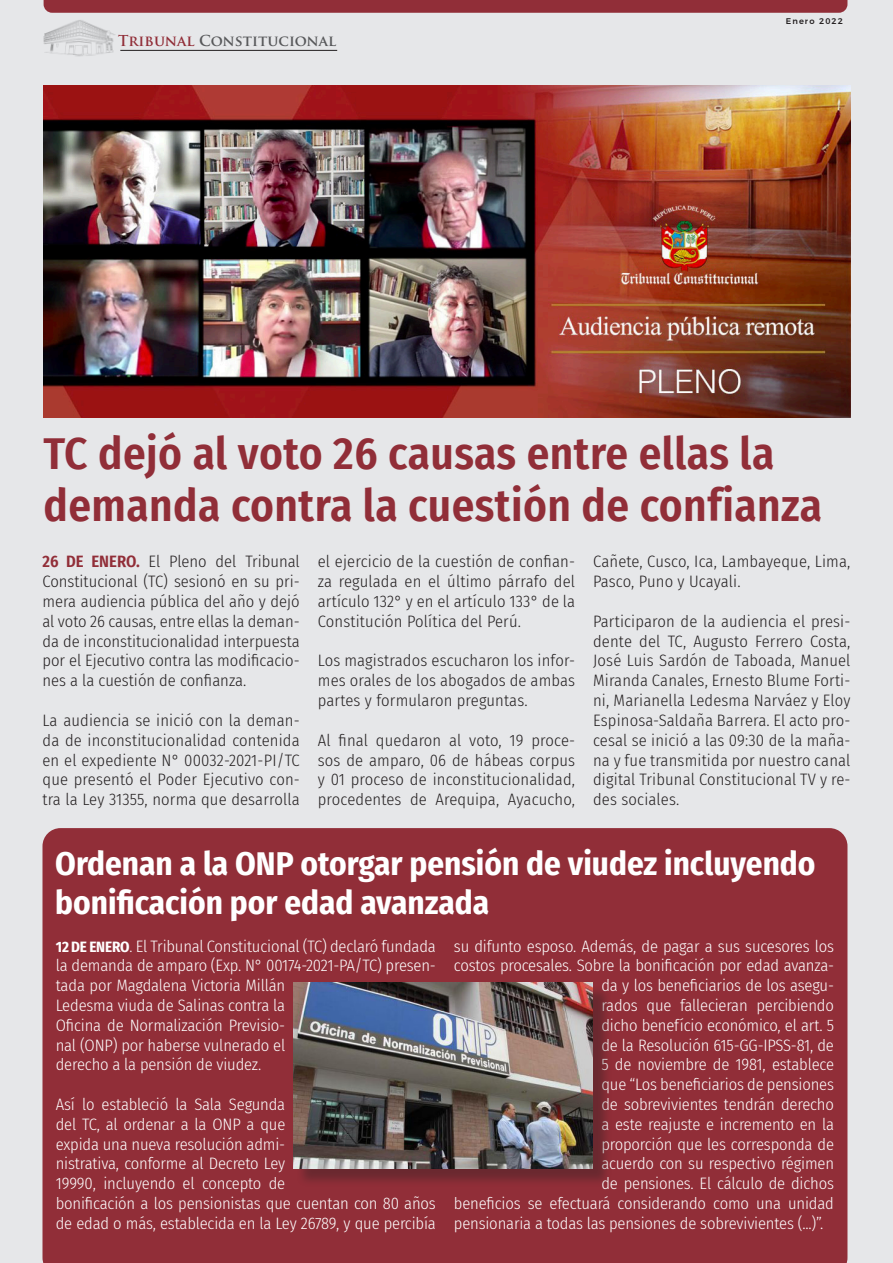
<style>
.page{position:relative;width:893px;height:1263px;background:#e6e7e9}
.page>*{position:absolute;margin:0;border:0;box-sizing:border-box;transform-origin:0 0}
.t1{font:600 45px/52.5px "Fira Sans Condensed";letter-spacing:.01em;color:#912e38}
.t2{font:700 33px/39.6px "Fira Sans Condensed";color:#fff}
.t3{font:300 16.5px/19.8px "Fira Sans Condensed";letter-spacing:.01em;color:#231f20;text-align:justify}
.t4{font:300 16.5px/19.8px "Fira Sans Condensed";letter-spacing:-.01em;color:#fff}
.t5{font:700 14.7px "Trajan Pro";color:#57585a}
.t6{font:500 8.25px "Montserrat";letter-spacing:.13em;color:#231f20}
.s1{color:#912e38}
.s2{font-weight:600;color:#912e38}
.s3{font-weight:700;font-size:15px}
.s4{font-family:"Montserrat";font-size:15px}
</style>
<div class="page">
<img style="left:44px;top:85px;width:806px;height:332px">
<div style="left:43px;top:828px;width:804px;height:435px;background:#912e38"></div>
<div style="left:296px;top:985px;width:315px;height:203px;background:#231f20;opacity:.35"></div>
<img style="left:294px;top:983px;width:299px;height:186px">
<svg style="left:44px;top:0;width:803px;height:13px;background:#92313b"></svg>
<img style="left:43px;top:20px;width:72px;height:36px">
<hr style="left:120px;top:50px;width:217px;height:1px;background:#231f20">
<p class="t5" style="left:118px;top:31px;width:220px"><span class="s1">Tribunal</span> Constitucional</p>
<p class="t6" style="left:786px;top:15px;width:58px">Enero 2022</p>
<p class="t1" style="left:44px;top:424px;width:780px">TC dejó al voto 26 causas entre ellas la demanda contra la cuestión de confianza</p>
<p class="t3" style="left:43px;top:552px;width:259px"><span class="s2">26 DE ENERO.</span> El Pleno del Tribunal Constitucional (TC) sesionó en su pri&shy;mera audiencia pública del año y dejó al voto 26 causas, entre ellas la deman&shy;da de inconstitucionalidad interpuesta por el Ejecutivo contra las modificacio&shy;nes a la cuestión de confianza.</p>
<p class="t3" style="left:43px;top:710px;width:259px">La audiencia se inició con la deman&shy;da de inconstitucionalidad contenida en el expediente N° 00032-2021-PI/TC que presentó el Poder Ejecutivo con&shy;tra la Ley 31355, norma que desarrolla</p>
<p class="t3" style="left:318px;top:552px;width:259px">el ejercicio de la cuestión de confian&shy;za regulada en el último párrafo del artículo 132° y en el artículo 133° de la Constitución Política del Perú.</p>
<p class="t3" style="left:318px;top:651px;width:259px">Los magistrados escucharon los infor&shy;mes orales de los abogados de ambas partes y formularon preguntas.</p>
<p class="t3" style="left:318px;top:730px;width:259px">Al final quedaron al voto, 19 proce&shy;sos de amparo, 06 de hábeas corpus y 01 proceso de inconstitucionalidad, procedentes de Arequipa, Ayacucho,</p>
<p class="t3" style="left:593px;top:552px;width:259px">Cañete, Cusco, Ica, Lambayeque, Lima,<br>Pasco, Puno y Ucayali.</p>
<p class="t3" style="left:593px;top:611px;width:259px">Participaron de la audiencia el presi&shy;dente del TC, Augusto Ferrero Costa, José Luis Sardón de Taboada, Manuel Miranda Canales, Ernesto Blume Forti&shy;ni, Marianella Ledesma Narváez y Eloy Espinosa-Saldaña Barrera. El acto pro&shy;cesal se inició a las 09:30 de la maña&shy;na y fue transmitida por nuestro canal digital Tribunal Constitucional TV y re&shy;des sociales.</p>
<p class="t2" style="left:55px;top:841px;width:762px">Ordenan a la ONP otorgar pensión de viudez incluyendo bonificación por edad avanzada</p>
<p class="t4" style="left:56px;top:936px;width:382px"><span class="s3">12 DE ENERO</span><span class="s4">.</span> El Tribunal Constitucional (TC) declaró fundada la demanda de amparo (Exp. N° 00174-2021-PA/TC) presen&shy;tada por Magdalena Victoria Millán<br>Ledesma viuda de Salinas contra la<br>Oficina de Normalización Previsio-<br>nal (ONP) por haberse vulnerado el<br>derecho a la pensión de viudez.</p>
<p class="t4" style="left:56px;top:1094px;width:382px">Así lo estableció la Sala Segunda<br>del TC, al ordenar a la ONP a que<br>expida una nueva resolución admi-<br>nistrativa, conforme al Decreto Ley<br>19990, incluyendo el concepto de<br>bonificación a los pensionistas que cuentan con 80 años de edad o más, establecida en la Ley 26789, y que percibía</p>
<p class="t4" style="left:454px;top:936px;width:382px">su difunto esposo. Además, de pagar a sus sucesores los</p>
<p class="t4" style="left:454px;top:956px;width:382px">costos procesales. Sobre la bonificación por edad avanza-</p>
<p class="t4" style="left:601px;top:975px;width:234px">da y los beneficiarios de los asegu-</p>
<p class="t4" style="left:601px;top:995px;width:234px">rados que fallecieran percibiendo</p>
<p class="t4" style="left:601px;top:1015px;width:234px">dicho benefício económico, el art. 5</p>
<p class="t4" style="left:601px;top:1035px;width:234px">de la Resolución 615-GG-IPSS-81, de</p>
<p class="t4" style="left:601px;top:1055px;width:234px">5 de noviembre de 1981, establece</p>
<p class="t4" style="left:601px;top:1074px;width:234px">que “Los beneficiarios de pensiones</p>
<p class="t4" style="left:601px;top:1094px;width:234px">de sobrevivientes tendrán derecho</p>
<p class="t4" style="left:601px;top:1114px;width:234px">a este reajuste e incremento en la</p>
<p class="t4" style="left:601px;top:1134px;width:234px">proporción que les corresponda de</p>
<p class="t4" style="left:601px;top:1154px;width:234px">acuerdo con su respectivo régimen</p>
<p class="t4" style="left:601px;top:1173px;width:234px">de pensiones. El cálculo de dichos</p>
<p class="t4" style="left:454px;top:1193px;width:382px">beneficios se efectuará considerando como una unidad</p>
<p class="t4" style="left:454px;top:1213px;width:371px">pensionaria a todas las pensiones de sobrevivientes (...)”.</p>
</div>
